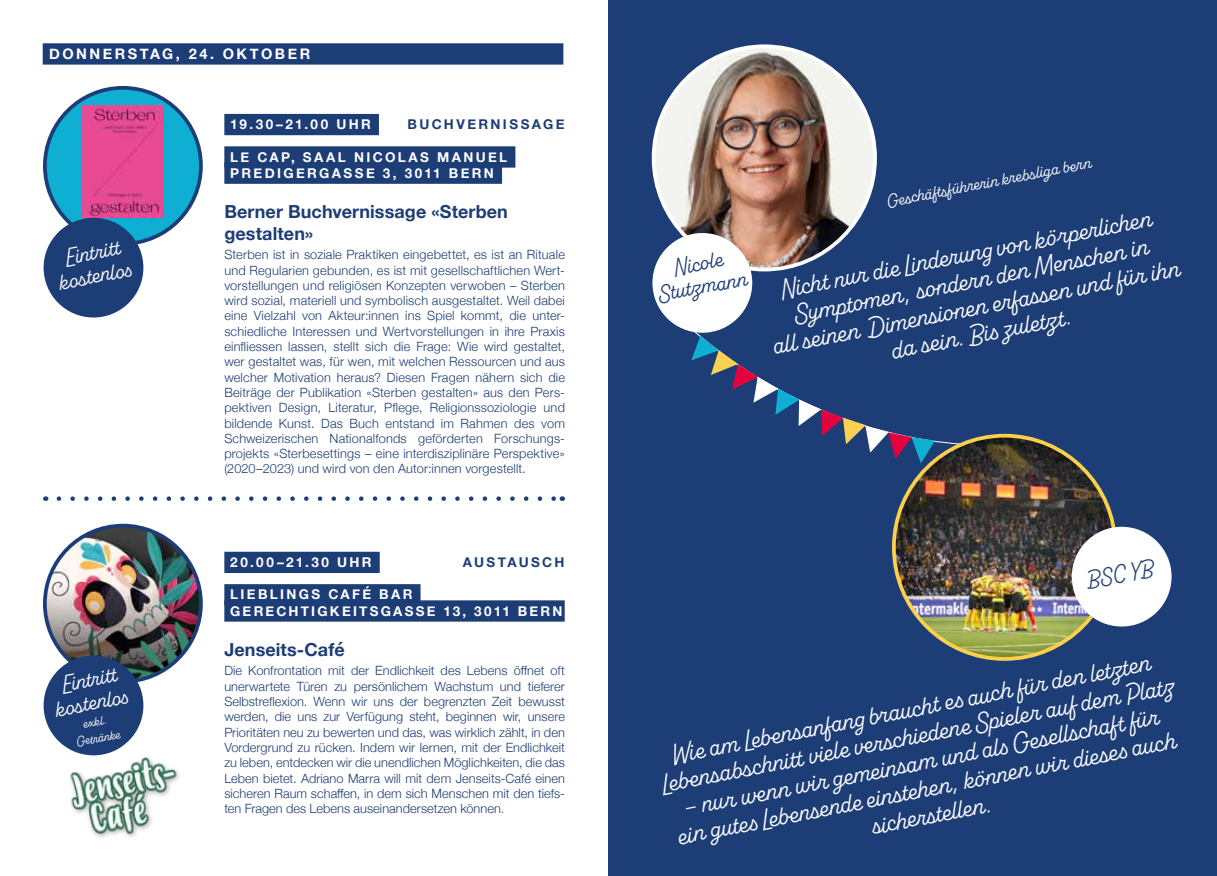
<style>
.page{position:relative;width:1217px;height:876px;background:#fff}
.page>*{position:absolute;margin:0;border:0;box-sizing:border-box;transform-origin:0 0}
.t1{font:27px/27px "Alkaline";color:#fff;text-align:center}
.t2{font:23.55px/23.2px "Alkaline";color:#fff;text-align:center}
.t3{font:23.55px/23.2px "Alkaline";color:#1d3d76;text-align:center}
.t4{font:700 18px/21.6px "Helvetica Neue";letter-spacing:.005em;color:#1d3d76}
.t5{font:18px "Alkaline";color:#fff}
.t6{font:700 14.55px "Helvetica Neue";letter-spacing:.17em;color:#fff}
.t7{font:700 13.5px/16.2px "Helvetica Neue";letter-spacing:.175em;color:#fff}
.t8{font:700 13.5px "Helvetica Neue";letter-spacing:.175em;color:#1d3d76}
.t9{font:13.5px/16.5px "Alkaline";color:#fff;text-align:center}
.t10{font:300 12.75px/15.3px "Helvetica Neue";letter-spacing:.005em;color:#1d3d76;text-align:justify}
</style>
<div class="page">
<div style="left:608px;top:0;width:608px;height:876px;background:#1d3d76"></div>
<svg style="left:691px;top:336px;width:216px;height:117px"></svg>
<div style="left:224px;top:114px;width:155px;height:21px;background:#1d3d76"></div>
<div style="left:224px;top:146px;width:291px;height:22px;background:#1d3d76"></div>
<div style="left:224px;top:163px;width:278px;height:21px;background:#1d3d76"></div>
<div style="left:224px;top:552px;width:155px;height:21px;background:#1d3d76"></div>
<div style="left:224px;top:584px;width:196px;height:21px;background:#1d3d76"></div>
<div style="left:224px;top:600px;width:340px;height:22px;background:#1d3d76"></div>
<div style="left:43px;top:43px;width:520px;height:22px;background:#1d3d76"></div>
<div style="left:45px;top:88px;width:156px;height:156px;background:#0eafd3;border-radius:50%"></div>
<img style="left:83px;top:105px;width:80px;height:113px">
<div style="left:43px;top:86px;width:160px;height:160px;border:4px solid #1d3d76;border-radius:50%"></div>
<img style="left:45px;top:526px;width:156px;height:154px">
<div style="left:43px;top:524px;width:160px;height:159px;border:4px solid #1d3d76;border-radius:50%"></div>
<div style="left:44px;top:218px;width:99px;height:99px;background:#1d3d76;border-radius:50%"></div>
<div style="left:44px;top:656px;width:99px;height:99px;background:#1d3d76;border-radius:50%"></div>
<img style="left:655px;top:46px;width:219px;height:224px">
<img style="left:893px;top:436px;width:221px;height:223px">
<img style="left:64px;top:744px;width:115px;height:94px">
<svg style="left:59px;top:496px;width:496px;height:5px"></svg>
<div style="left:652px;top:233px;width:100px;height:100px;background:#fff;border-radius:50%"></div>
<div style="left:1071px;top:527px;width:100px;height:99px;background:#fff;border-radius:50%"></div>
<p class="t6" style="left:49px;top:42px;width:262px">DONNERSTAG, 24. OKTOBER</p>
<h2 class="t2" style="left:52px;top:249px;width:67px;rotate:-11deg">Eintritt kos tenlos</h2>
<h2 class="t2" style="left:49px;top:676px;width:67px;rotate:-11deg">Eintritt kos tenlos</h2>
<p class="t9" style="left:72px;top:718px;width:46px;rotate:-11deg">exkl.<br>Getränke</p>
<p class="t8" style="left:407px;top:114px;width:158px">BUCHVERNISSAGE</p>
<p class="t7" style="left:230px;top:117px;width:142px">19.30–21.00 UHR</p>
<p class="t7" style="left:230px;top:149px;width:278px">LE CAP, SAAL NICOLAS MANUEL<br>PREDIGERGASSE 3, 3011 BERN</p>
<h3 class="t4" style="left:224px;top:201px;width:285px">Berner Buchvernissage «Sterben gestalten»</h3>
<p class="t10" style="left:224px;top:246px;width:342px">Sterben ist in soziale Praktiken eingebettet, es ist an Rituale und Regularien gebunden, es ist mit gesellschaftlichen Wert&shy;vorstellungen und religiösen Konzepten verwoben – Sterben wird sozial, materiell und symbolisch ausgestaltet. Weil dabei eine Vielzahl von Akteur:innen ins Spiel kommt, die unter&shy;schiedliche Interessen und Wertvorstellungen in ihre Praxis einfliessen lassen, stellt sich die Frage: Wie wird gestaltet, wer gestaltet was, für wen, mit welchen Ressourcen und aus welcher Motivation heraus? Diesen Fragen nähern sich die Beiträge der Publikation «Sterben gestalten» aus den Pers&shy;pektiven Design, Literatur, Pflege, Religionssoziologie und bildende Kunst. Das Buch entstand im Rahmen des vom Schweizerischen Nationalfonds geförderten Forschungs&shy;projekts «Sterbesettings – eine interdisziplinäre Perspektive» (2020–2023) und wird von den Autor:innen vorgestellt.</p>
<p class="t8" style="left:463px;top:552px;width:103px">AUSTAUSCH</p>
<p class="t7" style="left:230px;top:554px;width:143px">20.00–21.30 UHR</p>
<p class="t7" style="left:230px;top:587px;width:334px">LIEBLINGS CAFÉ BAR<br>GERECHTIGKEITSGASSE 13, 3011 BERN</p>
<h3 class="t4" style="left:224px;top:639px;width:122px">Jenseits-Café</h3>
<p class="t10" style="left:224px;top:662px;width:342px">Die Konfrontation mit der Endlichkeit des Lebens öffnet oft unerwartete Türen zu persönlichem Wachstum und tieferer Selbstreflexion. Wenn wir uns der begrenzten Zeit bewusst werden, die uns zur Verfügung steht, beginnen wir, unsere Prioritäten neu zu bewerten und das, was wirklich zählt, in den Vordergrund zu rücken. Indem wir lernen, mit der Endlichkeit zu leben, entdecken wir die unendlichen Möglichkeiten, die das Leben bietet. Adriano Marra will mit dem Jenseits-Café einen sicheren Raum schaffen, in dem sich Menschen mit den tiefs&shy;ten Fragen des Lebens auseinandersetzen können.</p>
<h2 class="t3" style="left:651px;top:261px;width:92px;rotate:-11deg">Nicole<br>Stutzmann</h2>
<h3 class="t5" style="left:884px;top:191px;width:209px;rotate:-11deg">Geschäftsführerin krebs liga bern</h3>
<h1 class="t1" style="left:760px;top:281px;width:415px;rotate:-11deg">Nicht nur die Linderung von körperlichen Symptomen, sondern den Menschen in<br>all seinen Dimensionen erfassen und für ihn da sein. Bis zuletzt.</h1>
<h2 class="t3" style="left:1085px;top:569px;width:68px;rotate:-11deg">BSC YB</h2>
<h1 class="t1" style="left:654px;top:745px;width:523px;rotate:-11deg">Wie am Lebensanfang br aucht es auch für den letzten<br>Lebensabs chnitt viele verschiedene Spieler auf dem Platz</h1>
<h1 class="t1" style="left:669px;top:797px;width:508px;rotate:-11deg">– nur wenn wir gemeinsam und als Gesellschaft für ein gutes Lebensende einstehen, können wir dieses auch sicherstellen.</h1>
</div>
